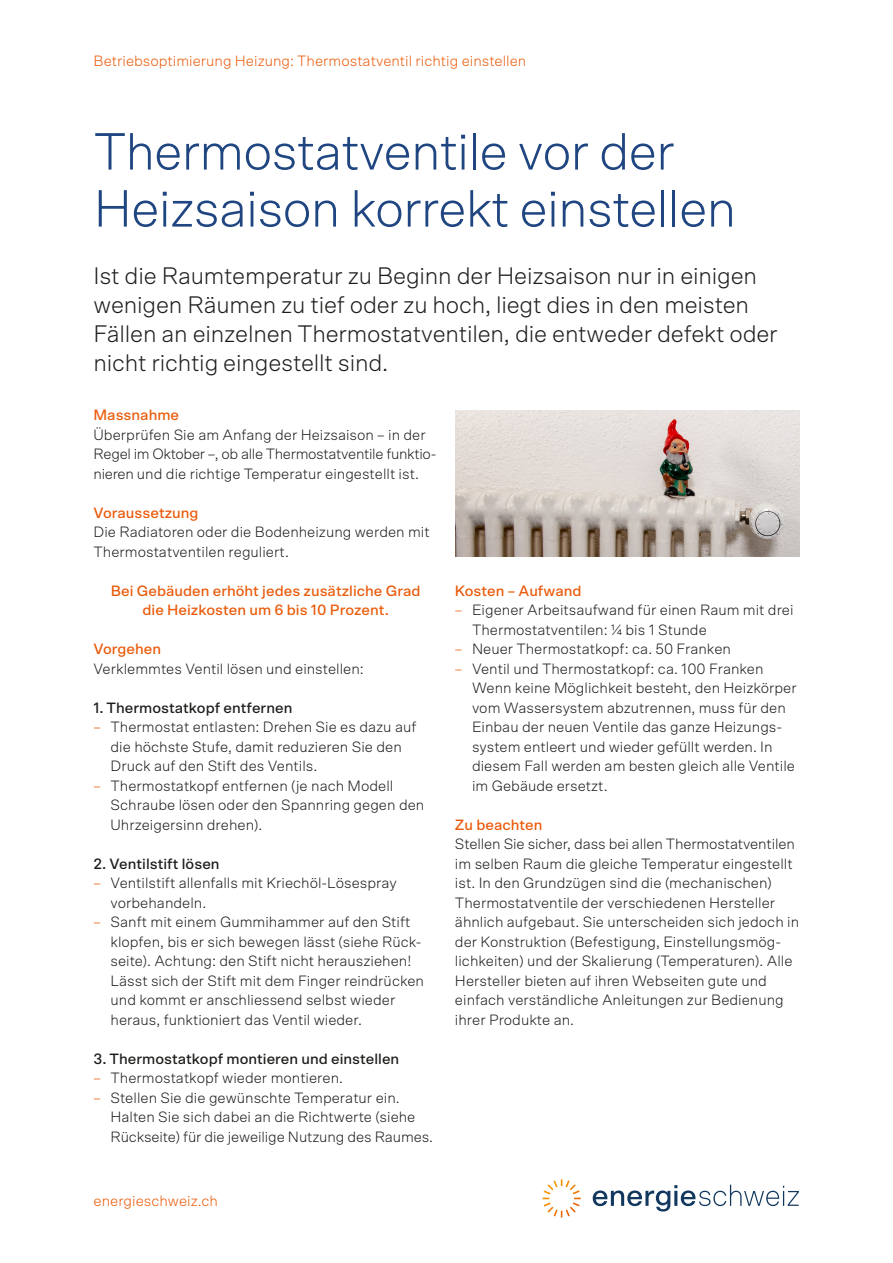
<style>
.page{position:relative;width:893px;height:1263px;background:#fff}
.page>*{position:absolute;margin:0;border:0;box-sizing:border-box;transform-origin:0 0}
.t1{font:300 52.5px/57px "Scto Grotesk A";letter-spacing:-.02em;color:#204682}
.t2{font:300 24px/29.2px "Scto Grotesk A";letter-spacing:-.01em;color:#1d1d1b}
.t3{font:300 15px/19.5px "Scto Grotesk A";color:#1d1d1b}
.t4{font:500 15px/19.5px "Scto Grotesk A";color:#ea5b0b;text-align:center}
.t5{font:500 15px "Scto Grotesk A";color:#1d1d1b}
.t6{font:300 15px "Scto Grotesk A";color:#ea5b0b}
.s1{color:#ea5b0b}
</style>
<div class="page">
<img style="left:455px;top:410px;width:344px;height:147px">
<svg style="left:593px;top:1185px;width:206px;height:26px"></svg>
<svg style="left:542px;top:1179px;width:39px;height:38px"></svg>
<p class="t6" style="left:94px;top:52px;width:434px">Betriebsoptimierung Heizung: Thermostatventil richtig einstellen</p>
<h1 class="t1" style="left:94px;top:122px;width:644px">Thermostatventile vor der<br>Heizsaison korrekt einstellen</h1>
<h2 class="t2" style="left:94px;top:260px;width:686px">Ist die Raumtemperatur zu Beginn der Heizsaison nur in einigen wenigen Räumen zu tief oder zu hoch, liegt dies in den meisten Fällen an einzelnen Thermostatventilen, die entweder defekt oder nicht richtig eingestellt sind.</h2>
<p class="t4" style="left:94px;top:405px;width:87px">Massnahme</p>
<p class="t3" style="left:94px;top:424px;width:345px">Überprüfen Sie am Anfang der Heizsaison – in der<br>Regel im Oktober –, ob alle Thermostatventile funktio&shy;nieren und die richtige Temperatur eingestellt ist.</p>
<p class="t4" style="left:94px;top:502px;width:107px">Voraussetzung</p>
<p class="t3" style="left:94px;top:522px;width:338px">Die Radiatoren oder die Bodenheizung werden mit<br>Thermostatventilen reguliert.</p>
<p class="t4" style="left:111px;top:580px;width:311px">Bei Gebäuden erhöht jedes zusätzliche Grad die Heizkosten um 6 bis 10 Prozent.</p>
<p class="t4" style="left:94px;top:639px;width:69px">Vorgehen</p>
<p class="t3" style="left:94px;top:658px;width:272px">Verklemmtes Ventil lösen und einstellen:</p>
<p class="t5" style="left:94px;top:698px;width:200px">1. Thermostatkopf entfernen</p>
<p class="t3" style="left:111px;top:717px;width:307px;text-indent:-17px"><span class="s1">–</span> Thermostat entlasten: Drehen Sie es dazu auf die höchste Stufe, damit reduzieren Sie den<br>Druck auf den Stift des Ventils.</p>
<p class="t3" style="left:111px;top:775px;width:315px;text-indent:-17px"><span class="s1">–</span> Thermostatkopf entfernen (je nach Modell<br>Schraube lösen oder den Spannring gegen den<br>Uhrzeigersinn drehen).</p>
<p class="t5" style="left:94px;top:854px;width:128px">2. Ventilstift lösen</p>
<p class="t3" style="left:111px;top:873px;width:288px;text-indent:-17px"><span class="s1">–</span> Ventilstift allenfalls mit Kriechöl-Lösespray vorbehandeln.</p>
<p class="t3" style="left:111px;top:912px;width:315px;text-indent:-17px"><span class="s1">–</span> Sanft mit einem Gummihammer auf den Stift klopfen, bis er sich bewegen lässt (siehe Rück&shy;seite). Achtung: den Stift nicht herausziehen!<br>Lässt sich der Stift mit dem Finger reindrücken und kommt er anschliessend selbst wieder heraus, funktioniert das Ventil wieder.</p>
<p class="t5" style="left:94px;top:1049px;width:307px">3. Thermostatkopf montieren und einstellen</p>
<p class="t3" style="left:94px;top:1068px;width:251px"><span class="s1">–</span> Thermostatkopf wieder montieren.</p>
<p class="t3" style="left:111px;top:1087px;width:324px;text-indent:-17px"><span class="s1">–</span> Stellen Sie die gewünschte Temperatur ein.<br>Halten Sie sich dabei an die Richtwerte (siehe<br>Rückseite) für die jeweilige Nutzung des Raumes.</p>
<p class="t4" style="left:455px;top:580px;width:128px">Kosten – Aufwand</p>
<p class="t3" style="left:472px;top:600px;width:323px;text-indent:-17px"><span class="s1">–</span> Eigener Arbeitsaufwand für einen Raum mit drei<br>Thermostatventilen: ¼ bis 1 Stunde</p>
<p class="t3" style="left:455px;top:639px;width:277px"><span class="s1">–</span> Neuer Thermostatkopf: ca. 50 Franken</p>
<p class="t3" style="left:472px;top:658px;width:326px;text-indent:-17px"><span class="s1">–</span> Ventil und Thermostatkopf: ca. 100 Franken Wenn keine Möglichkeit besteht, den Heizkörper vom Wassersystem abzutrennen, muss für den Einbau der neuen Ventile das ganze Heizungs&shy;system entleert und wieder gefüllt werden. In diesem Fall werden am besten gleich alle Ventile im Gebäude ersetzt.</p>
<p class="t4" style="left:455px;top:814px;width:89px">Zu beachten</p>
<p class="t3" style="left:455px;top:834px;width:346px">Stellen Sie sicher, dass bei allen Thermostatventilen im selben Raum die gleiche Temperatur eingestellt ist. In den Grundzügen sind die (mechanischen)<br>Thermostatventile der verschiedenen Hersteller ähnlich aufgebaut. Sie unterscheiden sich jedoch in der Konstruktion (Befestigung, Einstellungsmög&shy;lichkeiten) und der Skalierung (Temperaturen). Alle Hersteller bieten auf ihren Webseiten gute und einfach verständliche Anleitungen zur Bedienung ihrer Produkte an.</p>
<p class="t6" style="left:94px;top:1191px;width:126px">energieschweiz.ch</p>
</div>
